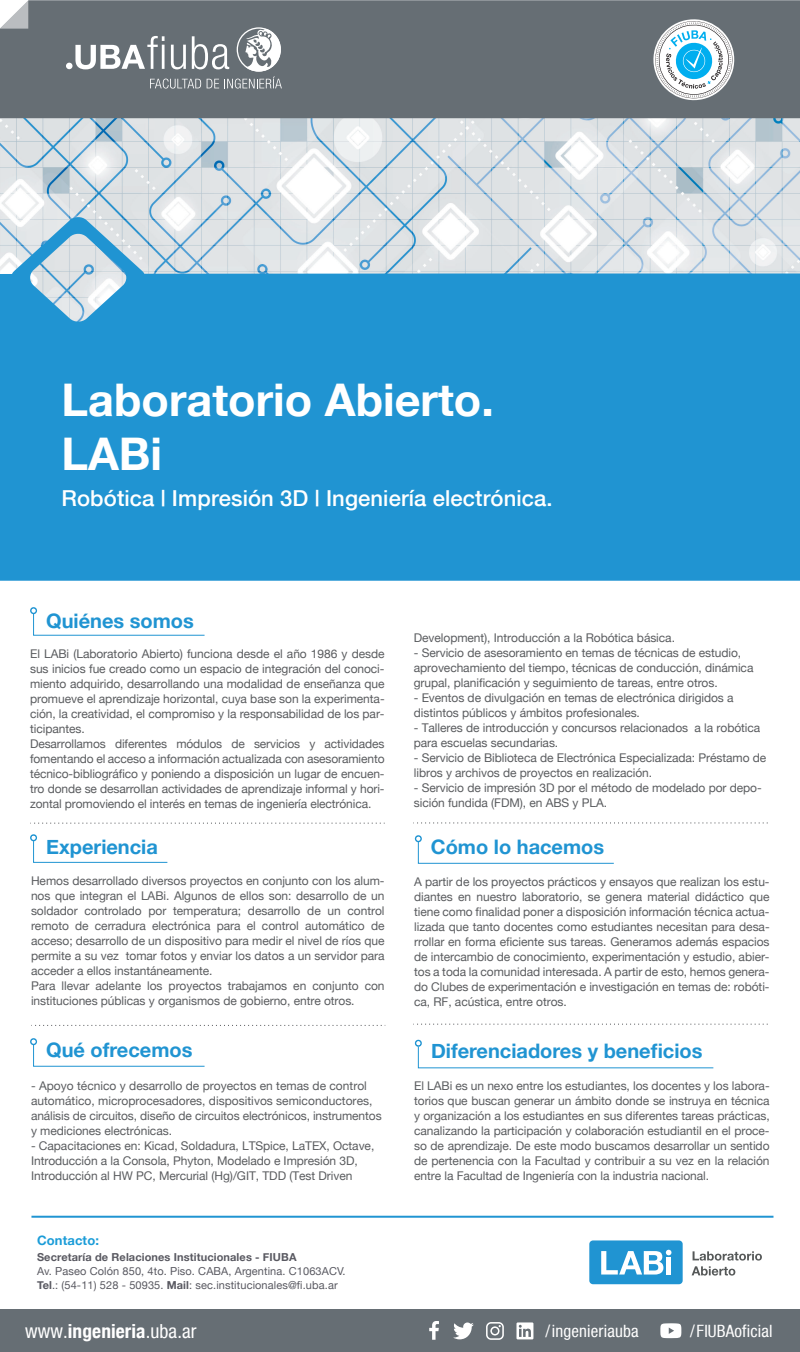
<style>
.page{position:relative;width:800px;height:1352px;background:#fff}
.page>*{position:absolute;margin:0;border:0;box-sizing:border-box;transform-origin:0 0}
.t1{font:700 45px "Helvetica Neue";color:#fff}
.t2{font:500 22px "Helvetica Neue";letter-spacing:.005em;color:#fff}
.t3{font:700 20px "Helvetica Neue";color:#2094d2}
.t4{font:condensed 19.4px "Helvetica Neue";letter-spacing:.005em;color:#fff}
.t5{font:condensed 17px "Helvetica Neue";letter-spacing:.01em;color:#fff}
.t6{font:700 13px "Helvetica Neue";letter-spacing:.01em;color:#1a9cd8}
.t7{font:12px/15px "Helvetica Neue";letter-spacing:-.005em;color:#5a5c5f}
.t8{font:11px/14px "Helvetica Neue";letter-spacing:.01em;color:#595961}
.t9{font:700 11px "Helvetica Neue";letter-spacing:.01em;color:#595961}
.s1{font-weight:700}
</style>
<div class="page">
<img style="left:0;top:118px;width:800px;height:98px">
<svg style="left:0;top:216px;width:800px;height:365px;background:#3ea0d5"></svg>
<div style="left:0;top:0;width:800px;height:118px;background:#666e74"></div>
<svg style="left:0;top:0;width:28px;height:29px"></svg>
<div style="left:66px;top:63px;width:7px;height:6px;background:#fff;border-radius:50%"></div>
<svg style="left:75px;top:27px;width:207px;height:62px;background:#878d92"></svg>
<svg style="left:649px;top:15px;width:89px;height:89px"></svg>
<div style="left:0;top:1309px;width:800px;height:43px;background:#666e74"></div>
<svg style="left:429px;top:1321px;width:10px;height:18px"></svg>
<svg style="left:453px;top:1322px;width:21px;height:17px"></svg>
<svg style="left:486px;top:1322px;width:18px;height:18px"></svg>
<svg style="left:517px;top:1322px;width:16px;height:17px"></svg>
<svg style="left:660px;top:1323px;width:21px;height:15px"></svg>
<svg style="left:413px;top:1023px;width:355px;height:1px"></svg>
<svg style="left:413px;top:822px;width:355px;height:1px"></svg>
<svg style="left:30px;top:607px;width:175px;height:29px"></svg>
<svg style="left:30px;top:1038px;width:175px;height:29px"></svg>
<svg style="left:414px;top:835px;width:200px;height:29px"></svg>
<svg style="left:414px;top:1039px;width:300px;height:30px"></svg>
<svg style="left:31px;top:1025px;width:354px;height:1px"></svg>
<svg style="left:30px;top:822px;width:355px;height:1px"></svg>
<svg style="left:30px;top:834px;width:138px;height:29px"></svg>
<hr style="left:31px;top:1215px;width:742px;height:2px;background:#2094d2">
<svg style="left:693px;top:1251px;width:69px;height:9px"></svg>
<svg style="left:692px;top:1266px;width:43px;height:9px"></svg>
<svg style="left:589px;top:1240px;width:94px;height:44px"></svg>
<h1 class="t1" style="left:62px;top:372px;width:434px">Laboratorio Abierto.</h1>
<h1 class="t1" style="left:61px;top:426px;width:102px">LABi</h1>
<h2 class="t2" style="left:62px;top:485px;width:493px">Robótica | Impresión 3D | Ingeniería electrónica.</h2>
<h3 class="t3" style="left:46px;top:608px;width:149px">Quiénes somos</h3>
<p class="t7" style="left:30px;top:646px;width:356px">El LABi (Laboratorio Abierto) funciona desde el año 1986 y desde sus inicios fue creado como un espacio de integración del conoci&shy;miento adquirido, desarrollando una modalidad de enseñanza que promueve el aprendizaje horizontal, cuya base son la experimenta&shy;ción, la creatividad, el compromiso y la responsabilidad de los par&shy;ticipantes.<br>Desarrollamos diferentes módulos de servicios y actividades fomentando el acceso a información actualizada con asesoramiento técnico-bibliográfico y poniendo a disposición un lugar de encuen&shy;tro donde se desarrollan actividades de aprendizaje informal y hori&shy;zontal promoviendo el interés en temas de ingeniería electrónica.</p>
<h3 class="t3" style="left:46px;top:835px;width:113px">Experiencia</h3>
<p class="t7" style="left:31px;top:873px;width:355px">Hemos desarrollado diversos proyectos en conjunto con los alum&shy;nos que integran el LABi. Algunos de ellos son: desarrollo de un soldador controlado por temperatura; desarrollo de un control remoto de cerradura electrónica para el control automático de acceso; desarrollo de un dispositivo para medir el nivel de ríos que permite a su vez tomar fotos y enviar los datos a un servidor para acceder a ellos instantáneamente.<br>Para llevar adelante los proyectos trabajamos en conjunto con instituciones públicas y organismos de gobierno, entre otros.</p>
<h3 class="t3" style="left:46px;top:1037px;width:148px">Qué ofrecemos</h3>
<p class="t7" style="left:31px;top:1078px;width:352px">- Apoyo técnico y desarrollo de proyectos en temas de control automático, microprocesadores, dispositivos semiconductores, análisis de circuitos, diseño de circuitos electrónicos, instrumentos y mediciones electrónicas.</p>
<p class="t7" style="left:31px;top:1138px;width:345px">- Capacitaciones en: Kicad, Soldadura, LTSpice, LaTEX, Octave,<br>Introducción a la Consola, Phyton, Modelado e Impresión 3D,<br>Introducción al HW PC, Mercurial (Hg)/GIT, TDD (Test Driven</p>
<p class="t6" style="left:37px;top:1232px;width:63px">Contacto:</p>
<p class="t9" style="left:37px;top:1250px;width:261px">Secretaría de Relaciones Institucionales - FIUBA</p>
<p class="t8" style="left:37px;top:1263px;width:310px">Av. Paseo Colón 850, 4to. Piso. CABA, Argentina. C1063ACV.<br><span class="s1">Tel</span>.: (54-11) 528 - 50935. <span class="s1">Mail</span>: sec.institucionales@fi.uba.ar</p>
<p class="t7" style="left:414px;top:630px;width:263px">Development), Introducción a la Robótica básica.</p>
<p class="t7" style="left:414px;top:645px;width:341px">- Servicio de asesoramiento en temas de técnicas de estudio, aprovechamiento del tiempo, técnicas de conducción, dinámica grupal, planificación y seguimiento de tareas, entre otros.</p>
<p class="t7" style="left:414px;top:690px;width:321px">- Eventos de divulgación en temas de electrónica dirigidos a distintos públicos y ámbitos profesionales.</p>
<p class="t7" style="left:414px;top:720px;width:348px">- Talleres de introducción y concursos relacionados a la robótica para escuelas secundarias.</p>
<p class="t7" style="left:414px;top:750px;width:354px">- Servicio de Biblioteca de Electrónica Especializada: Préstamo de libros y archivos de proyectos en realización.</p>
<p class="t7" style="left:414px;top:780px;width:349px">- Servicio de impresión 3D por el método de modelado por depo&shy;sición fundida (FDM), en ABS y PLA.</p>
<h3 class="t3" style="left:431px;top:834px;width:175px">Cómo lo hacemos</h3>
<p class="t7" style="left:414px;top:874px;width:357px;text-align:justify">A partir de los proyectos prácticos y ensayos que realizan los estu&shy;diantes en nuestro laboratorio, se genera material didáctico que tiene como finalidad poner a disposición información técnica actua&shy;lizada que tanto docentes como estudiantes necesitan para desa&shy;rrollar en forma eficiente sus tareas. Generamos además espacios de intercambio de conocimiento, experimentación y estudio, abier&shy;tos a toda la comunidad interesada. A partir de esto, hemos genera&shy;do Clubes de experimentación e investigación en temas de: robóti&shy;ca, RF, acústica, entre otros.</p>
<h3 class="t3" style="left:431px;top:1038px;width:273px">Diferenciadores y beneficios</h3>
<p class="t7" style="left:414px;top:1078px;width:357px;text-align:justify">El LABi es un nexo entre los estudiantes, los docentes y los labora&shy;torios que buscan generar un ámbito donde se instruya en técnica y organización a los estudiantes en sus diferentes tareas prácticas, canalizando la participación y colaboración estudiantil en el proce&shy;so de aprendizaje. De este modo buscamos desarrollar un sentido de pertenencia con la Facultad y contribuir a su vez en la relación entre la Facultad de Ingeniería con la industria nacional.</p>
<h3 class="t4" style="left:25px;top:1320px;width:173px">www.<span class="s1">ingenieria</span>.uba.ar</h3>
<h3 class="t5" style="left:545px;top:1321px;width:95px">/ingenieriauba</h3>
<h3 class="t5" style="left:690px;top:1321px;width:84px">/FIUBAoficial</h3>
</div>
